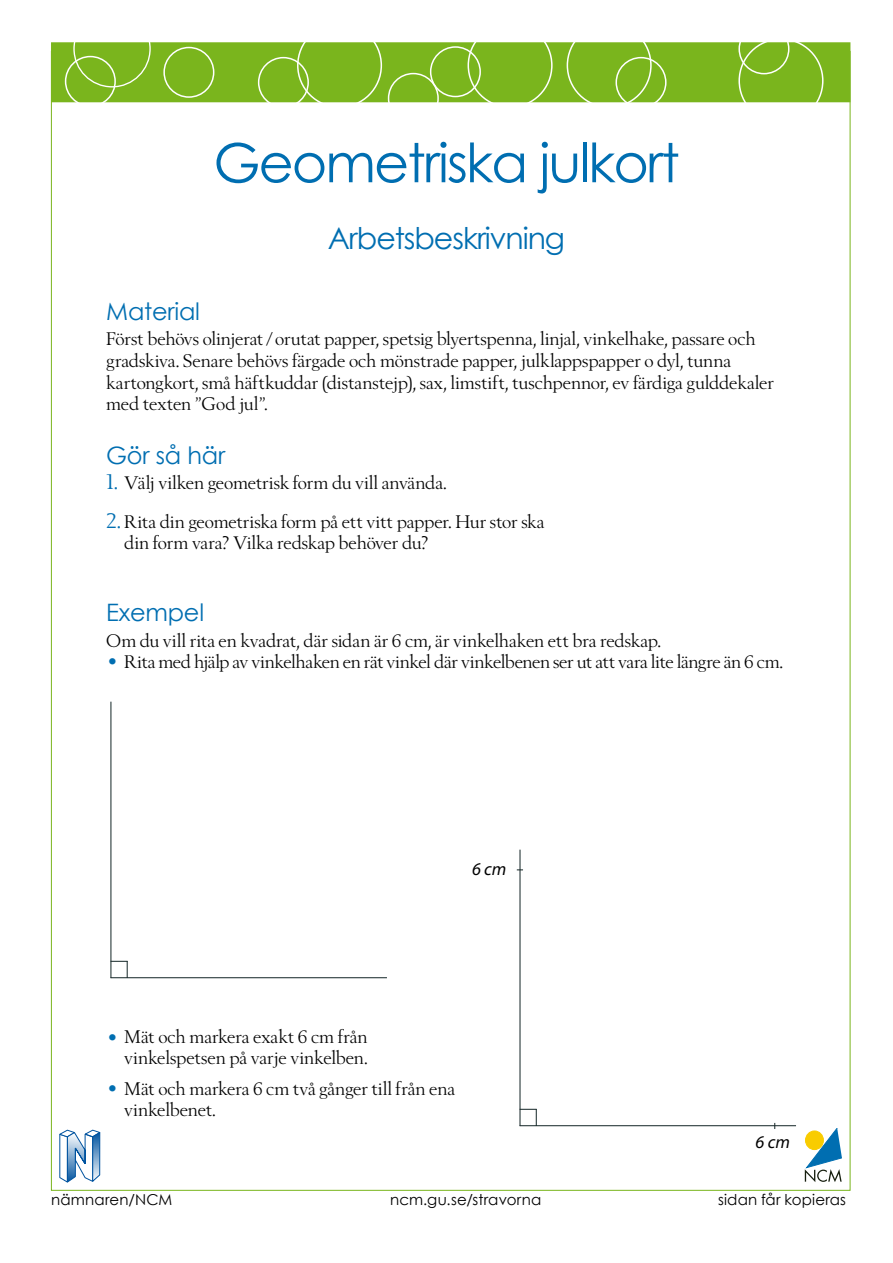
<style>
.page{position:relative;width:893px;height:1263px;background:#fff}
.page>*{position:absolute;margin:0;border:0;box-sizing:border-box;transform-origin:0 0}
.t1{font:54px "Century Gothic";letter-spacing:-.035em;color:#006eb1}
.t2{font:30px "Century Gothic";letter-spacing:-.035em;color:#006eb1}
.t3{font:24px "Century Gothic";letter-spacing:-.01em;color:#006eb1}
.t4{font:18px/21.6px "Berling Nova Display Pro";letter-spacing:-.005em;color:#000}
.t5{font:italic 18px "Myriad Pro";color:#000}
.t6{font:15px "Century Gothic";letter-spacing:.015em;color:#000}
.s1{font-size:21px;color:#006eb1}
.s2{font-family:"Century Gothic";font-size:21px;color:#006eb1}
</style>
<div class="page">
<svg style="left:60px;top:1130px;width:40px;height:52px"></svg>
<svg style="left:805px;top:1128px;width:37px;height:54px"></svg>
<div style="left:51px;top:42px;width:799px;height:60px;background:#7ab51d"></div>
<div style="left:73px;top:10px;width:78px;height:77px;border:1px solid #fff;border-radius:50%"></div>
<div style="left:65px;top:56px;width:51px;height:51px;border:2px solid #fff;border-radius:50%"></div>
<div style="left:258px;top:57px;width:51px;height:51px;border:2px solid #fff;border-radius:50%"></div>
<div style="left:297px;top:23px;width:85px;height:85px;border:2px solid #fff;border-radius:50%"></div>
<div style="left:388px;top:73px;width:51px;height:51px;border:2px solid #fff;border-radius:50%"></div>
<div style="left:430px;top:46px;width:51px;height:51px;border:2px solid #fff;border-radius:50%"></div>
<div style="left:468px;top:23px;width:85px;height:85px;border:2px solid #fff;border-radius:50%"></div>
<div style="left:567px;top:23px;width:85px;height:85px;border:2px solid #fff;border-radius:50%"></div>
<div style="left:615px;top:57px;width:51px;height:51px;border:2px solid #fff;border-radius:50%"></div>
<div style="left:163px;top:47px;width:51px;height:51px;border:2px solid #fff;border-radius:50%"></div>
<div style="left:738px;top:38px;width:85px;height:85px;border:2px solid #fff;border-radius:50%"></div>
<div style="left:738px;top:23px;width:51px;height:51px;border:2px solid #fff;border-radius:50%"></div>
<hr style="left:111px;top:702px;width:1px;height:276px;background:#132526">
<hr style="left:111px;top:977px;width:276px;height:1px;background:#132526">
<svg style="left:111px;top:961px;width:17px;height:17px"></svg>
<hr style="left:520px;top:850px;width:1px;height:276px;background:#132526">
<hr style="left:520px;top:1125px;width:276px;height:1px;background:#132526">
<svg style="left:520px;top:1109px;width:17px;height:17px"></svg>
<h1 class="t1" style="left:213px;top:130px;width:468px">Geometriska julkort</h1>
<h2 class="t2" style="left:328px;top:220px;width:239px">Arbetsbeskrivning</h2>
<h3 class="t3" style="left:106px;top:296px;width:95px">Material</h3>
<p class="t4" style="left:106px;top:328px;width:669px">Först behövs olinjerat /orutat papper, spetsig blyertspenna, linjal, vinkelhake, passare och gradskiva. Senare behövs färgade och mönstrade papper, julklappspapper o dyl, tunna kartongkort, små häftkuddar (distanstejp), sax, limstift, tuschpennor, ev färdiga gulddekaler med texten ”God jul”.</p>
<h3 class="t3" style="left:106px;top:441px;width:120px">Gör så här</h3>
<p class="t4" style="left:106px;top:472px;width:342px"><span class="s1">1.</span> Välj vilken geometrisk form du vill använda.</p>
<p class="t4" style="left:124px;top:511px;width:422px;line-height:21px;text-indent:-18px"><span class="s1">2.</span> Rita din geometriska form på ett vitt papper. Hur stor ska din form vara? Vilka redskap behöver du?</p>
<h3 class="t3" style="left:106px;top:598px;width:99px">Exempel</h3>
<p class="t4" style="left:106px;top:629px;width:556px">Om du vill rita en kvadrat, där sidan är 6 cm, är vinkelhaken ett bra redskap.</p>
<p class="t4" style="left:106px;top:650px;width:678px"><span class="s2">•</span> Rita med hjälp av vinkelhaken en rät vinkel där vinkelbenen ser ut att vara lite längre än 6 cm.</p>
<p class="t5" style="left:472px;top:858px;width:36px">6 cm</p>
<p class="t4" style="left:106px;top:1026px;width:263px;line-height:21px;text-align:right"><span class="s2">•</span> Mät och markera exakt 6 cm från vinkelspetsen på varje vinkelben.</p>
<p class="t4" style="left:124px;top:1077px;width:332px;line-height:21px;text-indent:-18px"><span class="s2">•</span> Mät och markera 6 cm två gånger till från ena vinkelbenet.</p>
<p class="t5" style="left:756px;top:1131px;width:36px">6 cm</p>
<p class="t6" style="left:51px;top:1190px;width:123px">nämnaren/NCM</p>
<p class="t6" style="left:390px;top:1190px;width:153px">ncm.gu.se/stravorna</p>
<p class="t6" style="left:718px;top:1190px;width:130px">sidan får kopieras</p>
</div>
